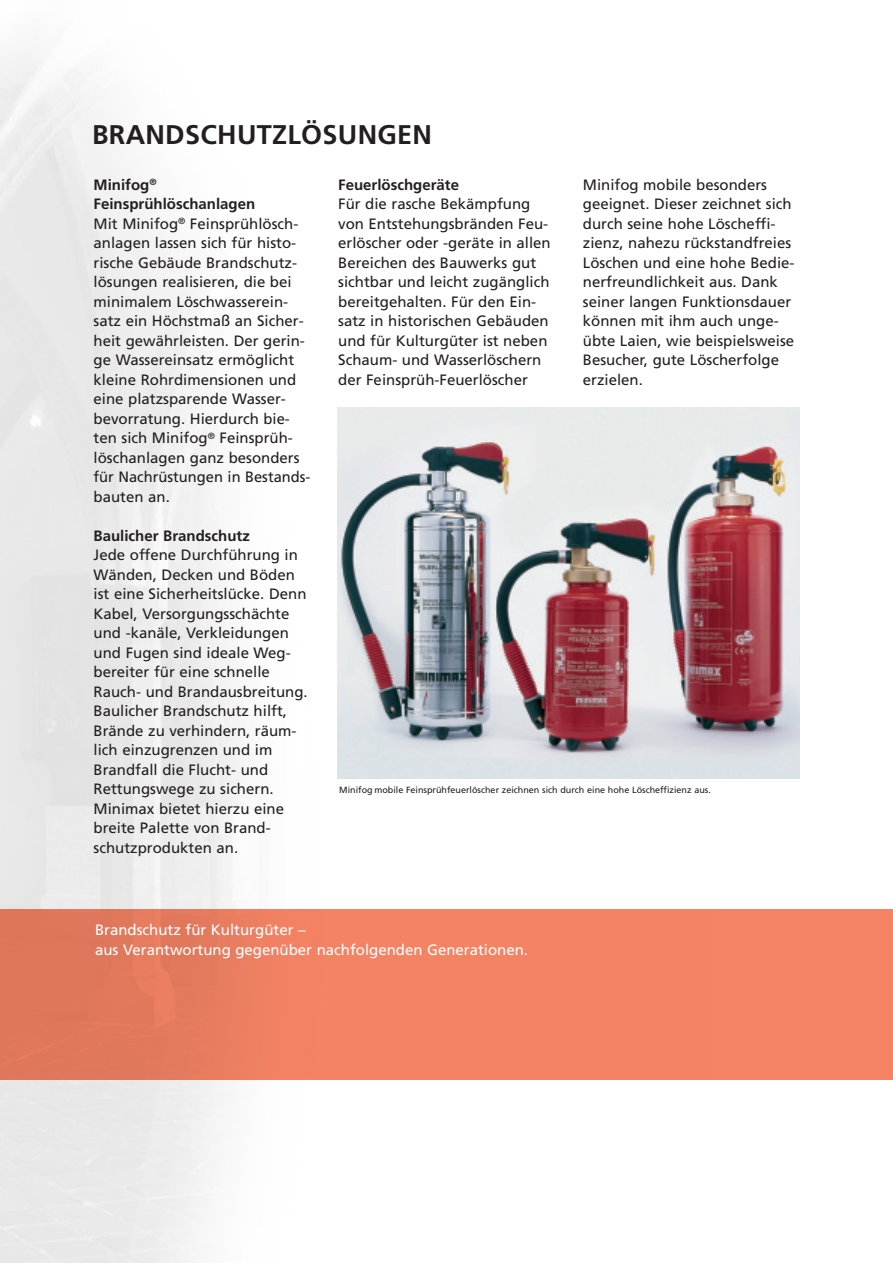
<style>
.page{position:relative;width:893px;height:1263px;background:#fff}
.page>*{position:absolute;margin:0;border:0;box-sizing:border-box;transform-origin:0 0}
.t1{font:700 27px "Frutiger";letter-spacing:.01em;color:#231f20}
.t2{font:15px/19.5px "Frutiger";color:#231f20}
.t3{font:15px/19.5px "Frutiger";color:#fff}
.t4{font:700 15px "Frutiger";color:#231f20}
.t5{font:9px "Frutiger";color:#231f20}
.s1{font-weight:700}
</style>
<div class="page">
<img style="left:0;top:50px;width:717px;height:1213px">
<div style="left:0;top:910px;width:892px;height:170px;background:linear-gradient(to right,#e3795d,#fa8767)"></div>
<img style="left:337px;top:408px;width:462px;height:371px">
<h1 class="t1" style="left:92px;top:124px;width:341px">BRANDSCHUTZLÖSUNGEN</h1>
<p class="t2" style="left:94px;top:176px;width:218px"><span class="s1">Minifog</span><sup>®<br></sup><span class="s1">Feinsprühlöschanlagen<br></span>Mit Minifog<sup>®</sup> Feinsprühlösch&shy;anlagen lassen sich für histo&shy;rische Gebäude Brandschutz&shy;lösungen realisieren, die bei minimalem Löschwasserein&shy;satz ein Höchstmaß an Sicher&shy;heit gewährleisten. Der gerin&shy;ge Wassereinsatz ermöglicht kleine Rohrdimensionen und eine platzsparende Wasser&shy;bevorratung. Hierdurch bie&shy;ten sich Minifog<sup>®</sup> Feinsprüh&shy;löschanlagen ganz besonders für Nachrüstungen in Bestands&shy;bauten an.</p>
<p class="t4" style="left:94px;top:530px;width:158px">Baulicher Brandschutz</p>
<p class="t2" style="left:94px;top:547px;width:216px">Jede offene Durchführung in<br>Wänden, Decken und Böden ist eine Sicherheitslücke. Denn<br>Kabel, Versorgungsschächte und -kanäle, Verkleidungen und Fugen sind ideale Weg&shy;bereiter für eine schnelle<br>Rauch- und Brandausbreitung.<br>Baulicher Brandschutz hilft,<br>Brände zu verhindern, räum&shy;lich einzugrenzen und im<br>Brandfall die Flucht- und<br>Rettungswege zu sichern.<br>Minimax bietet hierzu eine breite Palette von Brand&shy;schutzprodukten an.</p>
<p class="t4" style="left:338px;top:179px;width:122px">Feuerlöschgeräte</p>
<p class="t2" style="left:338px;top:196px;width:214px">Für die rasche Bekämpfung von Entstehungsbränden Feu&shy;erlöscher oder -geräte in allen<br>Bereichen des Bauwerks gut sichtbar und leicht zugänglich bereitgehalten. Für den Ein&shy;satz in historischen Gebäuden und für Kulturgüter ist neben<br>Schaum- und Wasserlöschern der Feinsprüh-Feuerlöscher</p>
<p class="t2" style="left:583px;top:176px;width:213px">Minifog mobile besonders geeignet. Dieser zeichnet sich durch seine hohe Löscheffi&shy;zienz, nahezu rückstandfreies<br>Löschen und eine hohe Bedie&shy;nerfreundlichkeit aus. Dank seiner langen Funktionsdauer können mit ihm auch unge&shy;übte Laien, wie beispielsweise<br>Besucher, gute Löscherfolge erzielen.</p>
<p class="t5" style="left:339px;top:786px;width:373px">Minifog mobile Feinsprühfeuerlöscher zeichnen sich durch eine hohe Löscheffizienz aus.</p>
<p class="t3" style="left:95px;top:922px;width:434px">Brandschutz für Kulturgüter –<br>aus Verantwortung gegenüber nachfolgenden Generationen.</p>
</div>
